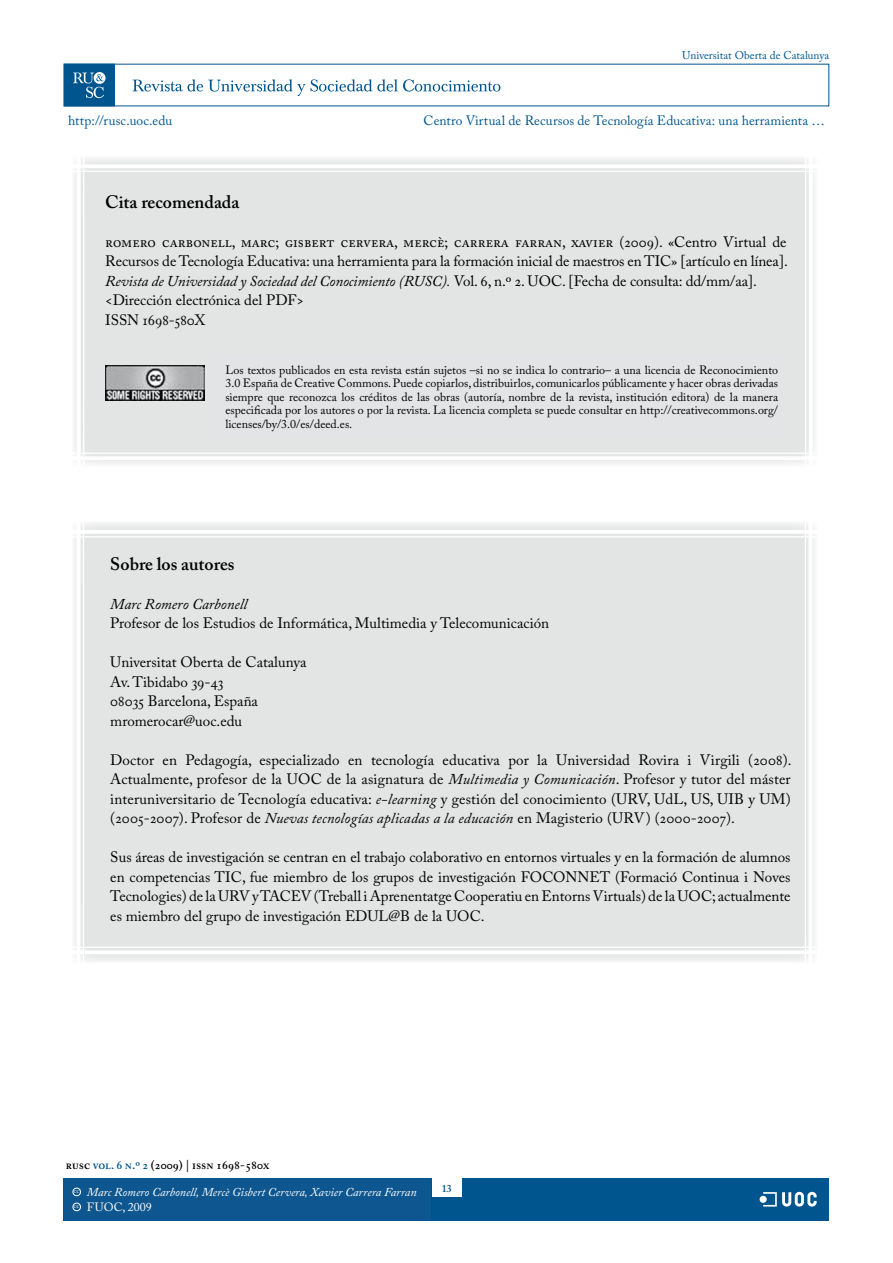
<style>
.page{position:relative;width:893px;height:1263px;background:#fff}
.page>*{position:absolute;margin:0;border:0;box-sizing:border-box;transform-origin:0 0}
.t1{font:600 18px "Adobe Caslon Pro";color:#000}
.t2{font:15px/19.5px "Adobe Caslon Pro";color:#000}
.t3{font:13.5px "Adobe Caslon Pro";color:#00558e}
.t4{font:12px/13.5px "Adobe Caslon Pro";letter-spacing:.005em;color:#000;text-align:justify}
.t5{font:italic 12px "Adobe Caslon Pro";color:#fff}
.t6{font:italic 600 12px/13.5px "Adobe Caslon Pro";color:#fff}
.t7{font:600 12px "Adobe Caslon Pro";color:#000}
.t8{font:12px "Adobe Caslon Pro";color:#fff}
.t9{font:11.25px "Adobe Caslon Pro";color:#00558e}
.t10{font:600 10.5px "Adobe Caslon Pro";color:#00558e}
.t11{font:600 3.9px "Adobe Caslon Pro";color:#fff}
.s1{font-style:italic}
.s2{color:#00558e}
</style>
<div class="page">
<div style="left:64px;top:1178px;width:765px;height:42px;background:#00558e"></div>
<div style="left:64px;top:64px;width:50px;height:42px;background:#00558e"></div>
<div style="left:64px;top:64px;width:51px;height:42px;border:1px solid #00558e"></div>
<svg style="left:94px;top:72px;width:12px;height:12px"></svg>
<svg style="left:73px;top:73px;width:31px;height:25px"></svg>
<svg style="left:133px;top:79px;width:367px;height:17px"></svg>
<div style="left:432px;top:1159px;width:30px;height:37px;background:#fff"></div>
<div style="left:760px;top:1196px;width:7px;height:7px;background:#fff;border-radius:50%"></div>
<svg style="left:763px;top:1192px;width:54px;height:14px"></svg>
<div style="left:72px;top:156px;width:745px;height:310px;background:#e3e4e4"></div>
<hr style="left:83px;top:151px;width:1px;height:332px;background:#fff">
<hr style="left:77px;top:151px;width:4px;height:332px;background:#fff">
<hr style="left:64px;top:453px;width:775px;height:1px;background:#fff">
<hr style="left:64px;top:456px;width:775px;height:4px;background:#fff">
<hr style="left:805px;top:147px;width:1px;height:334px;background:#fff">
<hr style="left:809px;top:147px;width:3px;height:334px;background:#fff">
<hr style="left:64px;top:171px;width:776px;height:1px;background:#fff">
<hr style="left:64px;top:164px;width:776px;height:4px;background:#fff">
<img style="left:105px;top:365px;width:99px;height:35px">
<div style="left:72px;top:521px;width:745px;height:442px;background:#e3e4e4"></div>
<hr style="left:83px;top:516px;width:1px;height:483px;background:#fff">
<hr style="left:77px;top:516px;width:3px;height:483px;background:#fff">
<hr style="left:805px;top:511px;width:1px;height:482px;background:#fff">
<svg style="left:808px;top:521px;width:4px;height:442px;fill:#fff"></svg>
<hr style="left:64px;top:536px;width:776px;height:1px;background:#fff">
<hr style="left:64px;top:530px;width:776px;height:4px;background:#fff">
<hr style="left:54px;top:947px;width:775px;height:1px;background:#fff">
<svg style="left:72px;top:950px;width:745px;height:4px;fill:#fff"></svg>
<div style="left:64px;top:1178px;width:366px;height:41px;background:#0e568f"></div>
<div style="left:73px;top:1188px;width:8px;height:8px;border:1px solid #fff;border-radius:50%"></div>
<div style="left:73px;top:1203px;width:8px;height:8px;border:1px solid #fff;border-radius:50%"></div>
<p class="t3" style="left:68px;top:112px;width:106px">http://rusc.uoc.edu</p>
<p class="t9" style="left:682px;top:48px;width:149px">Universitat Oberta de Catalunya</p>
<p class="t3" style="left:424px;top:112px;width:403px">Centro Virtual de Recursos de Tecnología Educativa: una herramienta …</p>
<p class="t1" style="left:105px;top:191px;width:136px">Cita recomendada</p>
<p class="t2" style="left:105px;top:232px;width:684px">romero carbonell, marc; gisbert cervera, mercè; carrera farran, xavier (2009). «Centro Virtual de Recursos de Tecnología Educativa: una herramienta para la formación inicial de maestros en TIC» [artículo en línea].<br><span class="s1">Revista de Universidad y Sociedad del Conocimiento (RUSC).</span> Vol. 6, n.º 2. UOC. [Fecha de consulta: dd/mm/aa]. &lt;Dirección electrónica del PDF&gt;<br>ISSN 1698-580X</p>
<p class="t4" style="left:224px;top:365px;width:564px">Esta obra está bajo la licencia Reconocimiento-No Comercial-SinObraDerivada 3.0 España de Creative Commons. Así pues, se permite la copia, distribución y comunicación pública siempre y cuando se cite el autor de esta obra y la fuente (<span class="s1">Revista de Universidad y Sociedad del Conocimiento</span> - <span class="s1">RUSC</span>) y el uso concreto no tenga finalidad comercial. No se pueden hacer usos comerciales ni obras derivadas. La licencia completa se puede</p>
<p class="t4" style="left:225px;top:363px;width:554px">Los textos publicados en esta revista están sujetos –si no se indica lo contrario– a una licencia de Reconocimiento 3.0 España de Creative Commons. Puede copiarlos, distribuirlos, comunicarlos públicamente y hacer obras derivadas siempre que reconozca los créditos de las obras (autoría, nombre de la revista, institución editora) de la manera especificada por los autores o por la revista. La licencia completa se puede consultar en http://creativecommons.org/ licenses/by/3.0/es/deed.es.</p>
<p class="t1" style="left:110px;top:553px;width:126px">Sobre los autores</p>
<p class="t2" style="left:110px;top:594px;width:440px"><span class="s1">Marc Romero Carbonell<br></span>Profesor de los Estudios de Informática, Multimedia y Telecomunicación</p>
<p class="t2" style="left:110px;top:652px;width:198px">Universitat Oberta de Catalunya<br>Av. Tibidabo 39-43<br>08035 Barcelona, España mromerocar@uoc.edu</p>
<p class="t2" style="left:110px;top:750px;width:683px;text-align:justify">Doctor en Pedagogía, especializado en tecnología educativa por la Universidad Rovira i Virgili (2008).<br>Actualmente, profesor de la UOC de la asignatura de <span class="s1">Multimedia y Comunicación</span>. Profesor y tutor del máster interuniversitario de Tecnología educativa: <span class="s1">e-learning</span> y gestión del conocimiento (URV, UdL, US, UIB y UM) (2005-2007). Profesor de <span class="s1">Nuevas tecnologías aplicadas a la educación</span> en Magisterio (URV) (2000-2007).</p>
<p class="t2" style="left:110px;top:847px;width:682px;text-align:justify">Sus áreas de investigación se centran en el trabajo colaborativo en entornos virtuales y en la formación de alumnos en competencias TIC, fue miembro de los grupos de investigación FOCONNET (Formació Continua i Noves Tecnologies) de la URV y TACEV (Treball i Aprenentatge Cooperatiu en Entorns Virtuals) de la UOC; actualmente es miembro del grupo de investigación EDUL@B de la UOC.</p>
<p class="t7" style="left:66px;top:1157px;width:205px">rusc <span class="s2">vol. 6 n.º 2</span> (2009) | issn 1698-580x</p>
<p class="t6" style="left:70px;top:1186px;width:224px">Marc Romero Carbonell, Mercè Gisbert Cervera<br>Xavier Carrera Farran</p>
<p class="t11" style="left:74px;top:1190px;width:7px">CC</p>
<p class="t5" style="left:87px;top:1185px;width:331px">Marc Romero Carbonell, Mercè Gisbert Cervera, Xavier Carrera Farran</p>
<p class="t11" style="left:74px;top:1205px;width:7px">CC</p>
<p class="t8" style="left:87px;top:1200px;width:67px">FUOC, 2009</p>
<p class="t10" style="left:442px;top:1182px;width:11px">13</p>
</div>
